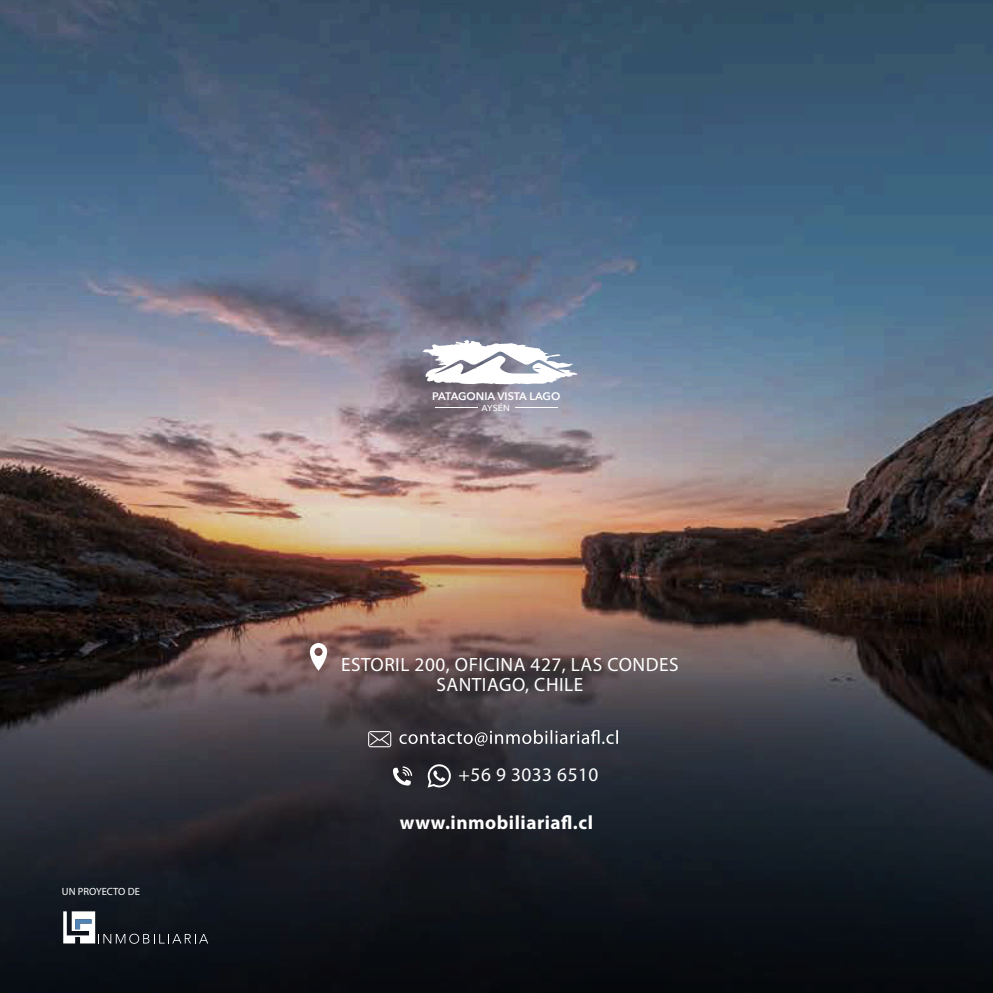
<style>
.page{position:relative;width:993px;height:993px;background:#fff}
.page>*{position:absolute;margin:0;border:0;box-sizing:border-box;transform-origin:0 0}
.t1{font:19.25px/19.9px "Myriad Pro";letter-spacing:.025em;color:#fff;text-align:center}
.t2{font:700 19.25px "Myriad Pro";letter-spacing:.025em;color:#fff}
.t3{font:600 10.85px "Avenir Next";color:#fff}
.t4{font:10.5px "Myriad Pro";color:#fff}
.t5{font:500 8.75px "Avenir Next";color:#fff}
</style>
<div class="page">
<img style="left:0;top:0;width:992px;height:421px">
<img style="left:0;top:421px;width:992px;height:571px">
<svg style="left:63px;top:911px;width:145px;height:32px;background:#3d4249"></svg>
<hr style="left:434px;top:407px;width:43px;height:1px;background:#fff">
<hr style="left:515px;top:407px;width:43px;height:1px;background:#fff">
<svg style="left:422px;top:340px;width:155px;height:44px"></svg>
<svg style="left:309px;top:642px;width:18px;height:28px"></svg>
<svg style="left:399px;top:729px;width:218px;height:16px;background:#606066"></svg>
<svg style="left:368px;top:730px;width:23px;height:17px"></svg>
<svg style="left:393px;top:766px;width:19px;height:19px"></svg>
<svg style="left:426px;top:763px;width:25px;height:24px"></svg>
<p class="t4" style="left:62px;top:884px;width:79px">UN PROYECTO DE</p>
<p class="t3" style="left:432px;top:386px;width:130px">PATAGONIA VISTA LAGO</p>
<p class="t5" style="left:481px;top:400px;width:30px">AYSÉN</p>
<p class="t1" style="left:341px;top:653px;width:339px">ESTORIL 200, OFICINA 427, LAS CONDES<br>SANTIAGO, CHILE</p>
<p class="t1" style="left:458px;top:764px;width:141px">+56 9 3033 6510</p>
<p class="t2" style="left:399px;top:809px;width:195px">www.inmobiliariafl.cl</p>
</div>
